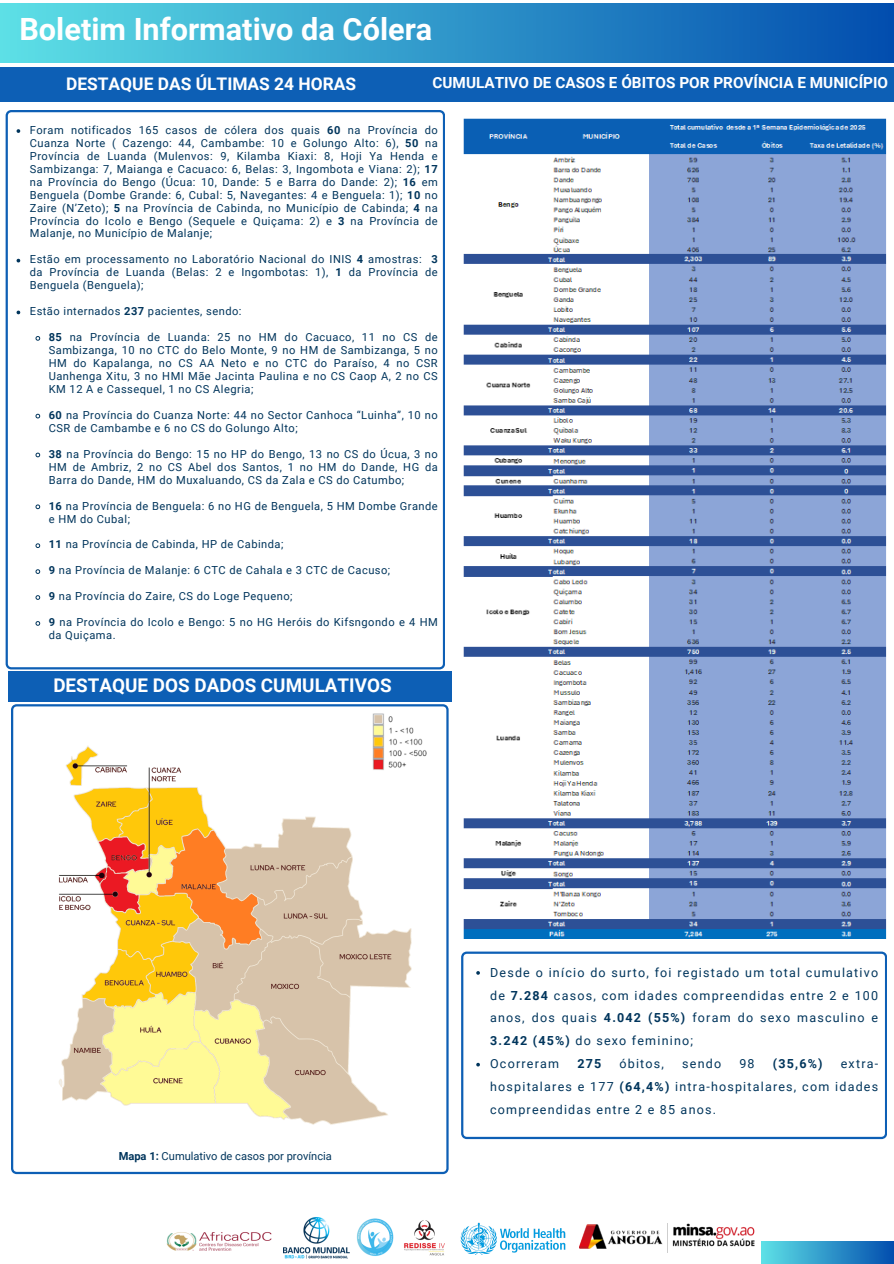
<style>
.page{position:relative;width:894px;height:1264px;background:#fff}
.page>*{position:absolute;margin:0;border:0;box-sizing:border-box;transform-origin:0 0}
.t1{font:700 30.6px "Roboto";color:#fff}
.t2{font:700 18.9px "Roboto";color:#fff}
.t3{font:700 17.4px "Roboto";color:#fff}
.t4{font:700 15.3px "Roboto";color:#fff}
.t5{font:12.45px/23px "Roboto";letter-spacing:.095em;color:#00355c;text-align:justify}
.t6{font:700 12.45px "Roboto";color:#00355c}
.t7{font:11.1px/12.9px "Roboto";letter-spacing:.045em;color:#00355c;text-align:justify}
.t8{font:11.1px "Roboto";color:#00355c}
.s1{font-weight:700}
</style>
<div class="page">
<div style="left:761px;top:1241px;width:132px;height:22px;background:linear-gradient(to right,#5ee1e6,#0450af)"></div>
<div style="left:0;top:67px;width:893px;height:35px;background:#0d5fb5"></div>
<svg style="left:6px;top:110px;width:438px;height:559px"></svg>
<div style="left:8px;top:671px;width:443px;height:31px;background:#0d5fb5"></div>
<div style="left:0;top:4px;width:893px;height:59px;background:linear-gradient(to right,#5de0e6,#024dae)"></div>
<svg style="left:11px;top:704px;width:437px;height:470px"></svg>
<svg style="left:461px;top:951px;width:425px;height:188px"></svg>
<img style="left:167px;top:1232px;width:104px;height:19px">
<img style="left:579px;top:1223px;width:175px;height:29px">
<img style="left:461px;top:1222px;width:104px;height:32px">
<img style="left:283px;top:1217px;width:178px;height:42px">
<img style="left:43px;top:708px;width:384px;height:435px">
<img style="left:463px;top:118px;width:423px;height:820px">
<svg style="left:17px;top:129px;width:3px;height:4px"></svg>
<svg style="left:17px;top:310px;width:3px;height:4px"></svg>
<svg style="left:35px;top:335px;width:6px;height:6px"></svg>
<svg style="left:35px;top:413px;width:6px;height:6px"></svg>
<svg style="left:35px;top:452px;width:6px;height:6px"></svg>
<svg style="left:35px;top:504px;width:6px;height:6px"></svg>
<svg style="left:35px;top:542px;width:6px;height:6px"></svg>
<svg style="left:35px;top:568px;width:6px;height:6px"></svg>
<svg style="left:35px;top:594px;width:6px;height:6px"></svg>
<svg style="left:35px;top:620px;width:6px;height:6px"></svg>
<svg style="left:476px;top:971px;width:4px;height:3px"></svg>
<svg style="left:476px;top:1062px;width:4px;height:4px"></svg>
<h2 class="t1" style="left:19px;top:12px;width:414px">Boletim Informativo da Cólera</h2>
<p class="t3" style="left:66px;top:74px;width:291px">DESTAQUE DAS ÚLTIMAS 24 HORAS</p>
<p class="t4" style="left:432px;top:74px;width:457px">CUMULATIVO DE CASOS E ÓBITOS POR PROVÍNCIA E MUNICÍPIO</p>
<h1 class="t7" style="left:30px;top:124px;width:409px">Foram notificados 165 casos de cólera dos quais <span class="s1">60</span> na Província do Cuanza Norte ( Cazengo: 44, Cambambe: 10 e Golungo Alto: 6), <span class="s1">50</span> na Província de Luanda (Mulenvos: 9, Kilamba Kiaxi: 8, Hoji Ya Henda e Sambizanga: 7, Maianga e Cacuaco: 6, Belas: 3, Ingombota e Viana: 2); <span class="s1">17 </span>na Província do Bengo (Úcua: 10, Dande: 5 e Barra do Dande: 2); <span class="s1">16</span> em Benguela (Dombe Grande: 6, Cubal: 5, Navegantes: 4 e Benguela: 1); <span class="s1">10</span> no Zaire (N’Zeto); <span class="s1">5</span> na Província de Cabinda, no Município de Cabinda; <span class="s1">4</span> na Província do Icolo e Bengo (Sequele e Quiçama: 2) e <span class="s1">3</span> na Província de Malanje, no Município de Malanje;</h1>
<h2 class="t7" style="left:30px;top:253px;width:409px">Estão em processamento no Laboratório Nacional do INIS <span class="s1">4</span> amostras: <span class="s1">3 </span>da Província de Luanda (Belas: 2 e Ingombotas: 1), <span class="s1">1</span> da Província de Benguela (Benguela);</h2>
<h3 class="t7" style="left:30px;top:305px;width:213px">Estão internados <span class="s1">237</span> pacientes, sendo:</h3>
<p class="t7" style="left:49px;top:331px;width:390px"><span class="s1">85</span> na Província de Luanda: 25 no HM do Cacuaco, 11 no CS de Sambizanga, 10 no CTC do Belo Monte, 9 no HM de Sambizanga, 5 no HM do Kapalanga, no CS AA Neto e no CTC do Paraíso, 4 no CSR Uanhenga Xitu, 3 no HMI Mãe Jacinta Paulina e no CS Caop A, 2 no CS KM 12 A e Cassequel, 1 no CS Alegria;</p>
<p class="t7" style="left:49px;top:408px;width:390px"><span class="s1">60</span> na Província do Cuanza Norte: 44 no Sector Canhoca “Luinha”, 10 no<br>CSR de Cambambe e 6 no CS do Golungo Alto;</p>
<p class="t7" style="left:49px;top:447px;width:390px"><span class="s1">38</span> na Província do Bengo: 15 no HP do Bengo, 13 no CS do Úcua, 3 no HM de Ambriz, 2 no CS Abel dos Santos, 1 no HM do Dande, HG da Barra do Dande, HM do Muxaluando, CS da Zala e CS do Catumbo;</p>
<p class="t7" style="left:49px;top:499px;width:390px"><span class="s1">16</span> na Província de Benguela: 6 no HG de Benguela, 5 HM Dombe Grande e HM do Cubal;</p>
<p class="t7" style="left:49px;top:538px;width:236px"><span class="s1">11</span> na Província de Cabinda, HP de Cabinda;</p>
<p class="t7" style="left:49px;top:564px;width:343px"><span class="s1">9</span> na Província de Malanje: 6 CTC de Cahala e 3 CTC de Cacuso;</p>
<p class="t7" style="left:49px;top:590px;width:245px"><span class="s1">9</span> na Província do Zaire, CS do Loge Pequeno;</p>
<p class="t7" style="left:49px;top:616px;width:390px"><span class="s1">9</span> na Província do Icolo e Bengo: 5 no HG Heróis do Kifsngondo e 4 HM da Quiçama.</p>
<p class="t2" style="left:53px;top:674px;width:340px">DESTAQUE DOS DADOS CUMULATIVOS</p>
<p class="t8" style="left:119px;top:1149px;width:215px"><span class="s1">Mapa 1:</span> Cumulativo de casos por província</p>
<p class="t5" style="left:490px;top:960px;width:389px">Desde o início do surto, foi registado um total cumulativo de <span class="s1">7.284</span> casos, com idades compreendidas entre 2 e 100 anos, dos quais <span class="s1">4.042 (55%)</span> foram do sexo masculino e <span class="s1">3.242 (45%)</span> do sexo feminino;</p>
<p class="t5" style="left:490px;top:1052px;width:70px">Ocorreram</p>
<p class="t6" style="left:577px;top:1056px;width:25px">275</p>
<p class="t5" style="left:619px;top:1052px;width:46px">óbitos,</p>
<p class="t5" style="left:682px;top:1052px;width:40px">sendo</p>
<p class="t5" style="left:739px;top:1052px;width:17px">98</p>
<p class="t6" style="left:772px;top:1056px;width:51px">(35,6%)</p>
<p class="t5" style="left:490px;top:1052px;width:389px;text-indent:350px">extra&shy;hospitalares e 177 <span class="s1">(64,4%)</span> intra-hospitalares, com idades compreendidas entre 2 e 85 anos.</p>
</div>
